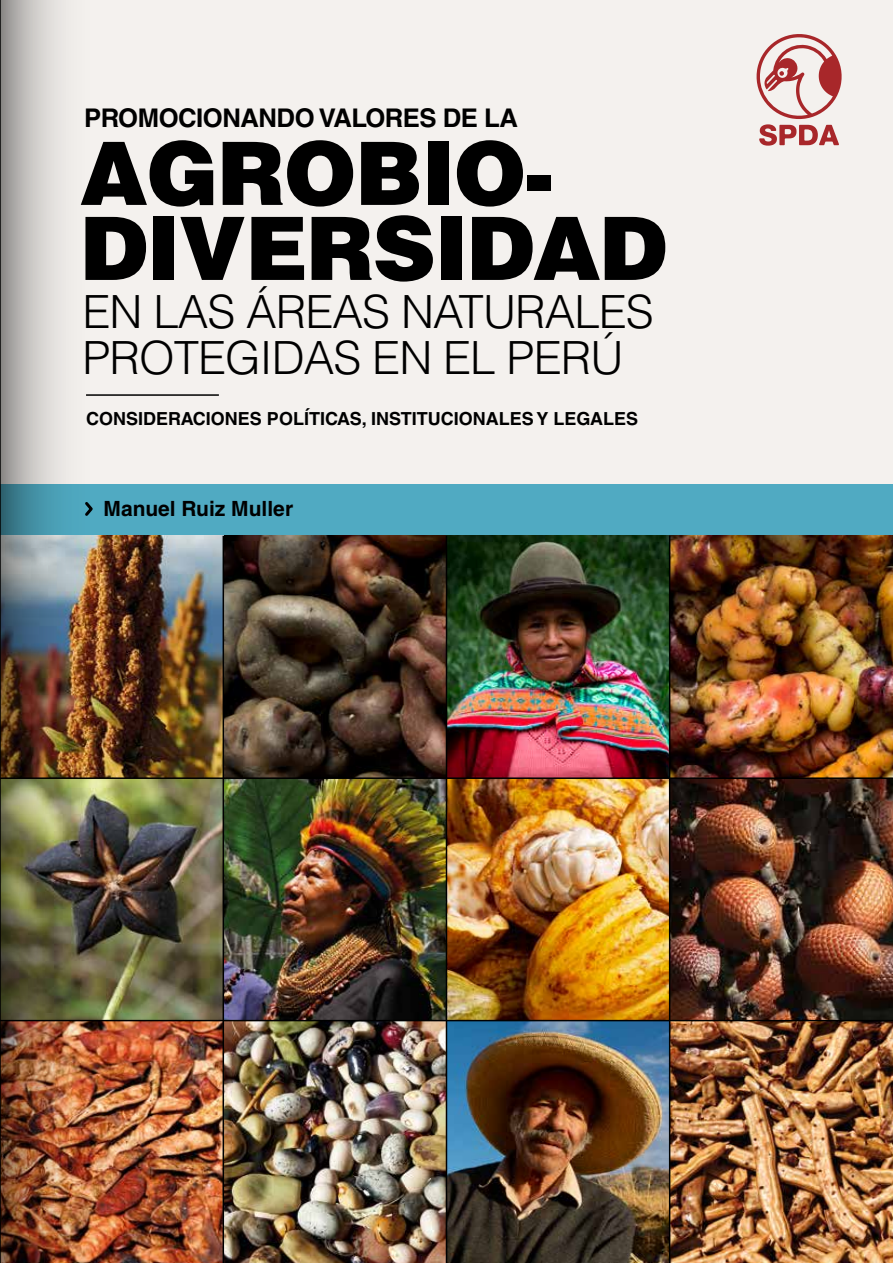
<style>
.page{position:relative;width:893px;height:1263px;background:#fff}
.page>*{position:absolute;margin:0;border:0;box-sizing:border-box;transform-origin:0 0}
.t1{font:900 87.45px/75px "Helvetica LT Std";letter-spacing:-.02em;color:#000}
.t2{font:300 45.75px/45.8px "Helvetica LT Std";letter-spacing:-.02em;color:#000}
.t3{font:700 25.8px "Helvetica LT Std";letter-spacing:-.02em;color:#000}
.t4{font:700 21px "Helvetica LT Std";color:#000}
.t5{font:700 18px "Helvetica LT Std";color:#000}
</style>
<div class="page">
<div style="left:0;top:0;width:893px;height:574px;background:#f4f1ee"></div>
<div style="left:0;top:485px;width:893px;height:51px;background:#50aac2"></div>
<img style="left:102px;top:536px;width:791px;height:727px">
<hr style="left:86px;top:394px;width:133px;height:2px;background:#000">
<hr style="left:0;top:777px;width:893px;height:2px;background:#000">
<hr style="left:0;top:1020px;width:893px;height:1px;background:#000">
<hr style="left:223px;top:536px;width:1px;height:727px;background:#000">
<hr style="left:446px;top:536px;width:1px;height:727px;background:#000">
<hr style="left:669px;top:536px;width:1px;height:727px;background:#000">
<svg style="left:756px;top:34px;width:86px;height:112px"></svg>
<img style="left:1px;top:0;width:101px;height:1263px">
<hr style="left:0;top:0;width:1px;height:1263px;background:#000">
<h3 class="t3" style="left:84px;top:102px;width:435px">PROMOCIONANDO VALORES DE LA</h3>
<h1 class="t1" style="left:80px;top:134px;width:589px">AGROBIO-<br>DIVERSIDAD</h1>
<h2 class="t2" style="left:82px;top:289px;width:573px">EN LAS ÁREAS NATURALES<br>PROTEGIDAS EN EL PERÚ</h2>
<p class="t5" style="left:86px;top:408px;width:553px">CONSIDERACIONES POLÍTICAS, INSTITUCIONALES Y LEGALES</p>
<p class="t4" style="left:104px;top:496px;width:191px">Manuel Ruiz Muller</p>
</div>
